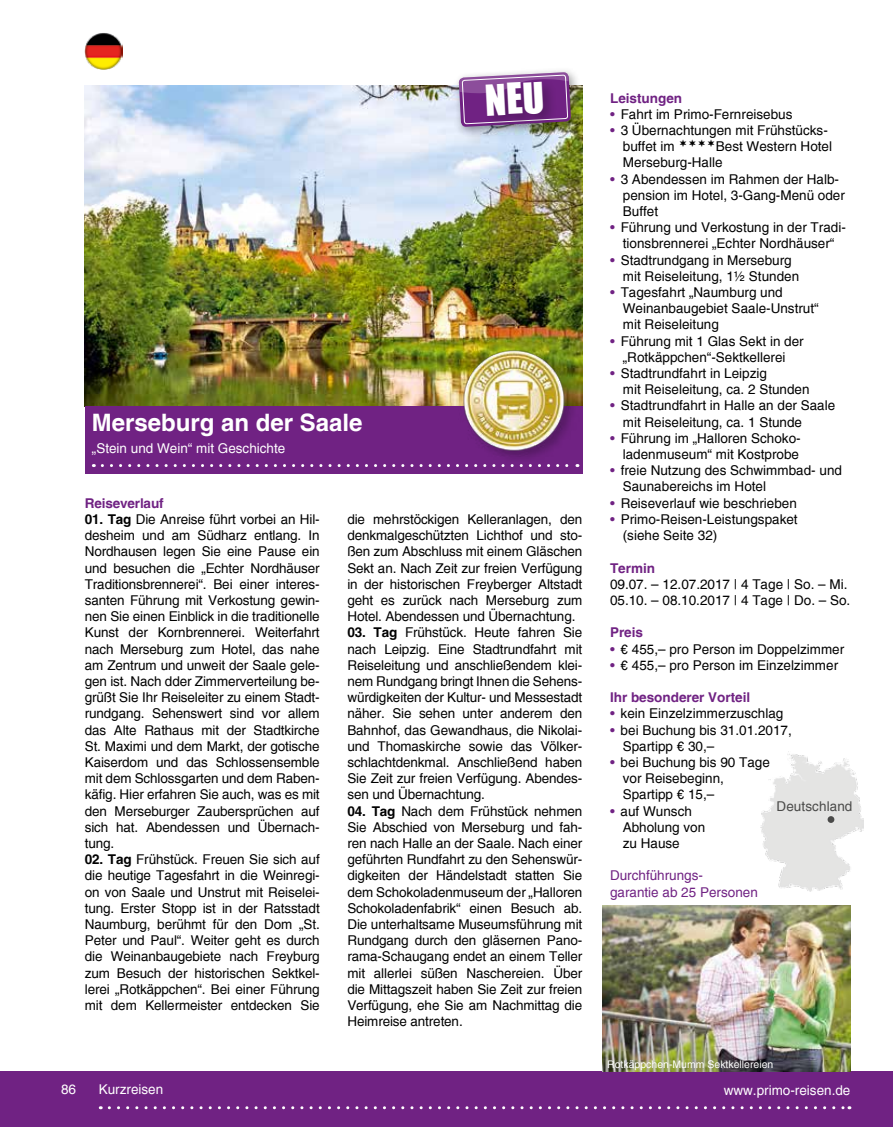
<style>
.page{position:relative;width:893px;height:1127px;background:#fff}
.page>*{position:absolute;margin:0;border:0;box-sizing:border-box;transform-origin:0 0}
.t1{font:700 24px "Helvetica";color:#fff}
.t2{font:13.5px/16.2px "Helvetica";color:#000}
.t3{font:13.5px "Helvetica";color:#fff}
.t4{font:700 13.5px "Helvetica";color:#702283}
.t5{font:13.5px/16.2px "Helvetica";color:#702283}
.t6{font:13.5px "Helvetica";letter-spacing:.005em;color:#4a4a49}
.t7{font:10.5px "Helvetica";color:#fff}
.s1{font-weight:700}
.s2{color:#702283}
</style>
<div class="page">
<div style="left:0;top:1071px;width:893px;height:56px;background:#702283"></div>
<svg style="left:109px;top:1106px;width:741px;height:3px"></svg>
<img style="left:85px;top:33px;width:37px;height:36px">
<img style="left:85px;top:85px;width:497px;height:321px">
<div style="left:85px;top:406px;width:497px;height:68px;background:#702283"></div>
<svg style="left:102px;top:464px;width:357px;height:3px"></svg>
<img style="left:459px;top:344px;width:123px;height:124px">
<img style="left:760px;top:754px;width:104px;height:138px">
<div style="left:828px;top:816px;width:6px;height:7px;background:#4a4a49;border-radius:50%"></div>
<div style="left:453px;top:67px;width:130px;height:71px;background:#000;opacity:.4"></div>
<img style="left:602px;top:906px;width:248px;height:165px">
<img style="left:459px;top:67px;width:112px;height:71px">
<h1 class="t1" style="left:92px;top:408px;width:272px">Merseburg an der Saale</h1>
<p class="t3" style="left:92px;top:440px;width:195px">„Stein und Wein“ mit Geschichte</p>
<p class="t4" style="left:85px;top:495px;width:80px">Reiseverlauf</p>
<p class="t2" style="left:85px;top:511px;width:236px;text-align:justify"><span class="s1">01. Tag</span> Die Anreise führt vorbei an Hil&shy;desheim und am Südharz entlang. In Nordhausen legen Sie eine Pause ein und besuchen die „Echter Nordhäuser Traditionsbrennerei“. Bei einer interes&shy;santen Führung mit Verkostung gewin&shy;nen Sie einen Einblick in die traditionelle Kunst der Kornbrennerei. Weiterfahrt nach Merseburg zum Hotel, das nahe am Zentrum und unweit der Saale gele&shy;gen ist. Nach dder Zimmerverteilung be&shy;grüßt Sie Ihr Reiseleiter zu einem Stadt&shy;rundgang. Sehenswert sind vor allem das Alte Rathaus mit der Stadtkirche St. Maximi und dem Markt, der gotische Kaiserdom und das Schlossensemble mit dem Schlossgarten und dem Raben&shy;käfig. Hier erfahren Sie auch, was es mit den Merseburger Zaubersprüchen auf sich hat. Abendessen und Übernach&shy;tung.</p>
<p class="t2" style="left:85px;top:851px;width:236px;text-align:justify"><span class="s1">02. Tag</span> Frühstück. Freuen Sie sich auf die heutige Tagesfahrt in die Weinregi&shy;on von Saale und Unstrut mit Reiselei&shy;tung. Erster Stopp ist in der Ratsstadt Naumburg, berühmt für den Dom „St.<br>Peter und Paul“. Weiter geht es durch die Weinanbaugebiete nach Freyburg zum Besuch der historischen Sektkel&shy;lerei „Rotkäppchen“. Bei einer Führung mit dem Kellermeister entdecken Sie</p>
<p class="t2" style="left:347px;top:511px;width:236px;text-align:justify">die mehrstöckigen Kelleranlagen, den denkmalgeschützten Lichthof und sto&shy;ßen zum Abschluss mit einem Gläschen Sekt an. Nach Zeit zur freien Verfügung in der historischen Freyberger Altstadt geht es zurück nach Merseburg zum Hotel. Abendessen und Übernachtung.</p>
<p class="t2" style="left:347px;top:624px;width:236px;text-align:justify"><span class="s1">03. Tag</span> Frühstück. Heute fahren Sie nach Leipzig. Eine Stadtrundfahrt mit Reiseleitung und anschließendem klei&shy;nem Rundgang bringt Ihnen die Sehens&shy;würdigkeiten der Kultur- und Messestadt näher. Sie sehen unter anderem den Bahnhof, das Gewandhaus, die Nikolai&shy;und Thomaskirche sowie das Völker&shy;schlachtdenkmal. Anschließend haben Sie Zeit zur freien Verfügung. Abendes&shy;sen und Übernachtung.</p>
<p class="t2" style="left:347px;top:803px;width:236px;text-align:justify"><span class="s1">04. Tag</span> Nach dem Frühstück nehmen Sie Abschied von Merseburg und fah&shy;ren nach Halle an der Saale. Nach einer geführten Rundfahrt zu den Sehenswür&shy;digkeiten der Händelstadt statten Sie dem Schokoladenmuseum der „Halloren Schokoladenfabrik“ einen Besuch ab.<br>Die unterhaltsame Museumsführung mit Rundgang durch den gläsernen Pano&shy;rama-Schaugang endet an einem Teller mit allerlei süßen Naschereien. Über die Mittagszeit haben Sie Zeit zur freien Verfügung, ehe Sie am Nachmittag die Heimreise antreten.</p>
<p class="t4" style="left:610px;top:90px;width:74px">Leistungen</p>
<p class="t2" style="left:610px;top:106px;width:184px"><span class="s2">•</span> Fahrt im Primo-Fernreisebus</p>
<p class="t2" style="left:623px;top:122px;width:206px;text-indent:-13px"><span class="s2">•</span> 3 Übernachtungen mit Frühstücks&shy;buffet im</p>
<p class="t2" style="left:623px;top:138px;width:211px;text-indent:93px">Best Western Hotel<br>Merseburg-Halle</p>
<p class="t2" style="left:623px;top:171px;width:224px;text-indent:-13px"><span class="s2">•</span> 3 Abendessen im Rahmen der Halb&shy;pension im Hotel, 3-Gang-Menü oder<br>Buffet</p>
<p class="t2" style="left:610px;top:219px;width:237px;text-align:center"><span class="s2">•</span> Führung und Verkostung in der Tradi&shy;tionsbrennerei „Echter Nordhäuser“</p>
<p class="t2" style="left:623px;top:252px;width:178px;text-indent:-13px"><span class="s2">•</span> Stadtrundgang in Merseburg mit Reiseleitung, 1½ Stunden</p>
<p class="t2" style="left:623px;top:284px;width:197px;text-indent:-13px"><span class="s2">•</span> Tagesfahrt „Naumburg und<br>Weinanbaugebiet Saale-Unstrut“ mit Reiseleitung</p>
<p class="t2" style="left:610px;top:333px;width:195px;text-align:center"><span class="s2">•</span> Führung mit 1 Glas Sekt in der „Rotkäppchen“-Sektkellerei</p>
<p class="t2" style="left:623px;top:365px;width:188px;text-indent:-13px"><span class="s2">•</span> Stadtrundfahrt in Leipzig<br>mit Reiseleitung, ca. 2 Stunden</p>
<p class="t2" style="left:623px;top:398px;width:214px;text-indent:-13px"><span class="s2">•</span> Stadtrundfahrt in Halle an der Saale mit Reiseleitung, ca. 1 Stunde</p>
<p class="t2" style="left:610px;top:430px;width:192px;text-align:right"><span class="s2">•</span> Führung im „Halloren Schoko&shy;ladenmuseum“ mit Kostprobe</p>
<p class="t2" style="left:623px;top:462px;width:221px;text-indent:-13px"><span class="s2">•</span> freie Nutzung des Schwimmbad- und<br>Saunabereichs im Hotel</p>
<p class="t2" style="left:610px;top:495px;width:188px"><span class="s2">•</span> Reiseverlauf wie beschrieben</p>
<p class="t2" style="left:623px;top:511px;width:176px;text-indent:-13px"><span class="s2">•</span> Primo-Reisen-Leistungspaket (siehe Seite 32)</p>
<p class="t4" style="left:610px;top:559px;width:47px">Termin</p>
<p class="t2" style="left:610px;top:576px;width:242px">09.07. – 12.07.2017 | 4 Tage | So. – Mi.<br>05.10. – 08.10.2017 | 4 Tage | Do. – So.</p>
<p class="t4" style="left:610px;top:624px;width:35px">Preis</p>
<p class="t2" style="left:610px;top:641px;width:236px"><span class="s2">•</span> € 455,– pro Person im Doppelzimmer</p>
<p class="t2" style="left:610px;top:657px;width:230px"><span class="s2">•</span> € 455,– pro Person im Einzelzimmer</p>
<p class="t4" style="left:610px;top:689px;width:142px">Ihr besonderer Vorteil</p>
<p class="t2" style="left:610px;top:705px;width:175px"><span class="s2">•</span> kein Einzelzimmerzuschlag</p>
<p class="t2" style="left:623px;top:722px;width:170px;text-indent:-13px"><span class="s2">•</span> bei Buchung bis 31.01.2017,<br>Spartipp € 30,–</p>
<p class="t2" style="left:623px;top:754px;width:149px;text-indent:-13px"><span class="s2">•</span> bei Buchung bis 90 Tage vor Reisebeginn,<br>Spartipp € 15,–</p>
<p class="t2" style="left:623px;top:803px;width:84px;text-indent:-13px"><span class="s2">•</span> auf Wunsch<br>Abholung von zu Hause</p>
<p class="t5" style="left:610px;top:867px;width:149px">Durchführungs-<br>garantie ab 25 Personen</p>
<p class="t6" style="left:776px;top:798px;width:77px">Deutschland</p>
<p class="t7" style="left:607px;top:1058px;width:168px">Rotkäppchen-Mumm Sektkellereien</p>
<p class="t3" style="left:61px;top:1081px;width:17px">86</p>
<p class="t3" style="left:99px;top:1081px;width:66px">Kurzreisen</p>
<p class="t3" style="left:724px;top:1082px;width:128px">www.primo-reisen.de</p>
</div>
